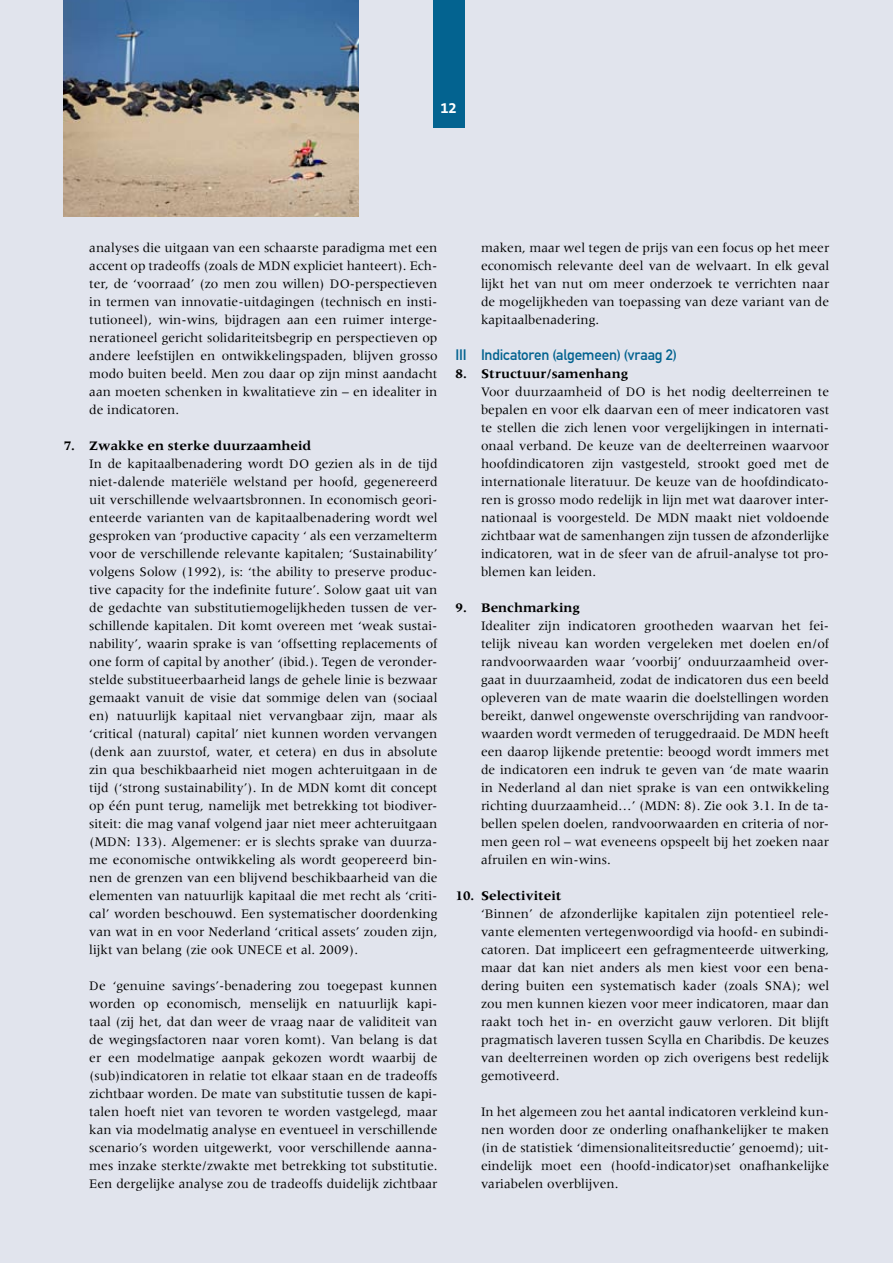
<style>
.page{position:relative;width:893px;height:1263px;background:#e1e4ed}
.page>*{position:absolute;margin:0;border:0;box-sizing:border-box;transform-origin:0 0}
.t1{font:15px "DIN Mittelschrift Std";letter-spacing:-.015em;color:#036390}
.t2{font:700 15px "The Sans B7";color:#fff}
.t3{font:13.5px/18px "Meridien LT Std";color:#000;text-align:justify}
.t4{font:700 13.5px "Meridien LT Std";color:#000}
</style>
<div class="page">
<div style="left:433px;top:0;width:32px;height:128px;background:#036390"></div>
<img style="left:64px;top:0;width:295px;height:217px">
<p class="t2" style="left:440px;top:100px;width:16px">12</p>
<p class="t3" style="left:89px;top:239px;width:350px">analyses die uitgaan van een schaarste paradigma met een accent op tradeoffs (zoals de MDN expliciet hanteert). Ech&shy;ter, de ‘voorraad’ (zo men zou willen) DO-perspectieven in termen van innovatie-uitdagingen (technisch en insti&shy;tutioneel), win-wins, bijdragen aan een ruimer interge&shy;nerationeel gericht solidariteitsbegrip en perspectieven op andere leefstijlen en ontwikkelingspaden, blijven grosso modo buiten beeld. Men zou daar op zijn minst aandacht aan moeten schenken in kwalitatieve zin – en idealiter in de indicatoren.</p>
<p class="t4" style="left:64px;top:438px;width:249px">7. Zwakke en sterke duurzaamheid</p>
<p class="t3" style="left:89px;top:455px;width:350px">In de kapitaalbenadering wordt DO gezien als in de tijd niet-dalende materiële welstand per hoofd, gegenereerd uit verschillende welvaartsbronnen. In economisch geori&shy;ënteerde varianten van de kapitaalbenadering wordt wel gesproken van ‘productive capacity ‘ als een verzamelterm voor de verschillende relevante kapitalen; ‘Sustainability’ volgens Solow (1992), is: ‘the ability to preserve produc&shy;tive capacity for the indefinite future’. Solow gaat uit van de gedachte van substitutiemogelijkheden tussen de ver&shy;schillende kapitalen. Dit komt overeen met ‘weak sustai&shy;nability’, waarin sprake is van ‘offsetting replacements of one form of capital by another’ (ibid.). Tegen de veronder&shy;stelde substitueerbaarheid langs de gehele linie is bezwaar gemaakt vanuit de visie dat sommige delen van (sociaal en) natuurlijk kapitaal niet vervangbaar zijn, maar als ‘critical (natural) capital’ niet kunnen worden vervangen (denk aan zuurstof, water, et cetera) en dus in absolute zin qua beschikbaarheid niet mogen achteruitgaan in de tijd (‘strong sustainability’). In de MDN komt dit concept op één punt terug, namelijk met betrekking tot biodiver&shy;siteit: die mag vanaf volgend jaar niet meer achteruitgaan (MDN: 133). Algemener: er is slechts sprake van duurza&shy;me economische ontwikkeling als wordt geopereerd bin&shy;nen de grenzen van een blijvend beschikbaarheid van die elementen van natuurlijk kapitaal die met recht als ‘criti&shy;cal’ worden beschouwd. Een systematischer doordenking van wat in en voor Nederland ‘critical assets’ zouden zijn, lijkt van belang (zie ook UNECE et al. 2009).</p>
<p class="t3" style="left:89px;top:977px;width:350px">De ‘genuine savings’-benadering zou toegepast kunnen worden op economisch, menselijk en natuurlijk kapi&shy;taal (zij het, dat dan weer de vraag naar de validiteit van de wegingsfactoren naar voren komt). Van belang is dat er een modelmatige aanpak gekozen wordt waarbij de (sub)indicatoren in relatie tot elkaar staan en de tradeoffs zichtbaar worden. De mate van substitutie tussen de kapi&shy;talen hoeft niet van tevoren te worden vastgelegd, maar kan via modelmatig analyse en eventueel in verschillende scenario’s worden uitgewerkt, voor verschillende aanna&shy;mes inzake sterkte/zwakte met betrekking tot substitutie.<br>Een dergelijke analyse zou de tradeoffs duidelijk zichtbaar</p>
<p class="t3" style="left:481px;top:239px;width:350px">maken, maar wel tegen de prijs van een focus op het meer economisch relevante deel van de welvaart. In elk geval lijkt het van nut om meer onderzoek te verrichten naar de mogelijkheden van toepassing van deze variant van de kapitaalbenadering.</p>
<p class="t1" style="left:455px;top:346px;width:223px">III Indicatoren (algemeen) (vraag 2)</p>
<p class="t4" style="left:455px;top:366px;width:174px">8. Structuur/samenhang</p>
<p class="t3" style="left:481px;top:383px;width:350px">Voor duurzaamheid of DO is het nodig deelterreinen te bepalen en voor elk daarvan een of meer indicatoren vast te stellen die zich lenen voor vergelijkingen in internati&shy;onaal verband. De keuze van de deelterreinen waarvoor hoofdindicatoren zijn vastgesteld, strookt goed met de internationale literatuur. De keuze van de hoofdindicato&shy;ren is grosso modo redelijk in lijn met wat daarover inter&shy;nationaal is voorgesteld. De MDN maakt niet voldoende zichtbaar wat de samenhangen zijn tussen de afzonderlijke indicatoren, wat in de sfeer van de afruil-analyse tot pro&shy;blemen kan leiden.</p>
<p class="t4" style="left:455px;top:600px;width:126px">9. Benchmarking</p>
<p class="t3" style="left:481px;top:617px;width:350px">Idealiter zijn indicatoren grootheden waarvan het fei&shy;telijk niveau kan worden vergeleken met doelen en/of randvoorwaarden waar ’voorbij’ onduurzaamheid over&shy;gaat in duurzaamheid, zodat de indicatoren dus een beeld opleveren van de mate waarin die doelstellingen worden bereikt, danwel ongewenste overschrijding van randvoor&shy;waarden wordt vermeden of teruggedraaid. De MDN heeft een daarop lijkende pretentie: beoogd wordt immers met de indicatoren een indruk te geven van ‘de mate waarin in Nederland al dan niet sprake is van een ontwikkeling richting duurzaamheid…’ (MDN: 8). Zie ook 3.1. In de ta&shy;bellen spelen doelen, randvoorwaarden en criteria of nor&shy;men geen rol – wat eveneens opspeelt bij het zoeken naar afruilen en win-wins.</p>
<p class="t4" style="left:455px;top:888px;width:108px">10. Selectiviteit</p>
<p class="t3" style="left:481px;top:905px;width:350px">‘Binnen’ de afzonderlijke kapitalen zijn potentieel rele&shy;vante elementen vertegenwoordigd via hoofd- en subindi&shy;catoren. Dat impliceert een gefragmenteerde uitwerking, maar dat kan niet anders als men kiest voor een bena&shy;dering buiten een systematisch kader (zoals SNA); wel zou men kunnen kiezen voor meer indicatoren, maar dan raakt toch het in- en overzicht gauw verloren. Dit blijft pragmatisch laveren tussen Scylla en Charibdis. De keuzes van deelterreinen worden op zich overigens best redelijk gemotiveerd.</p>
<p class="t3" style="left:481px;top:1103px;width:350px">In het algemeen zou het aantal indicatoren verkleind kun&shy;nen worden door ze onderling onafhankelijker te maken (in de statistiek ‘dimensionaliteitsreductie’ genoemd); uit&shy;eindelijk moet een (hoofd-indicator)set onafhankelijke variabelen overblijven.</p>
</div>
